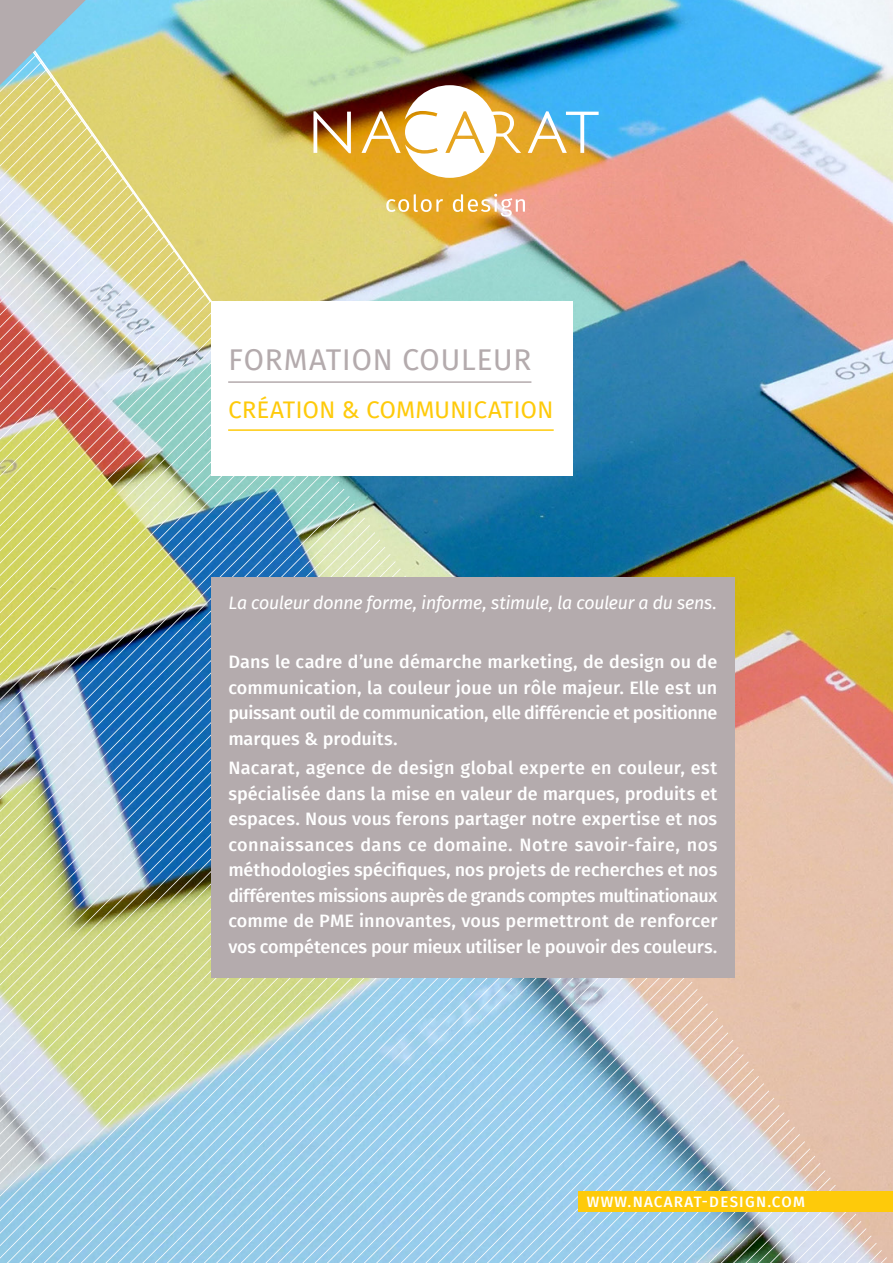
<style>
.page{position:relative;width:893px;height:1263px;background:#fff}
.page>*{position:absolute;margin:0;border:0;box-sizing:border-box;transform-origin:0 0}
.N1-Grand_titres{font:30px "Fira Sans";letter-spacing:.01em;color:#b4abad}
.N1-Grand_titres-2{font:24px "Fira Sans";letter-spacing:-.01em;color:#feca0a}
.N2-Chapeau{font:500 18px/25.5px "Fira Sans";letter-spacing:-.015em;color:#fff;text-align:justify}
.N2-Chapeau-2{font:italic 18px "Fira Sans";letter-spacing:-.015em;color:#fff}
.t1{font:500 15px "Fira Sans";letter-spacing:.085em;color:#fff}
</style>
<div class="page">
<img style="left:0;top:0;width:893px;height:1263px">
<svg style="left:0;top:510px;width:360px;height:8px;background:#a0bf9e"></svg>
<svg style="left:0;top:539px;width:380px;height:8px;background:#97b69b"></svg>
<svg style="left:7px;top:742px;width:204px;height:521px;background:#b2c8bc"></svg>
<svg style="left:19px;top:750px;width:192px;height:513px;background:#b5cab8"></svg>
<img style="left:32px;top:757px;width:179px;height:506px">
<img style="left:44px;top:764px;width:167px;height:499px">
<img style="left:56px;top:771px;width:155px;height:492px">
<img style="left:68px;top:779px;width:143px;height:484px">
<svg style="left:81px;top:786px;width:130px;height:477px;background:#b0c9be"></svg>
<svg style="left:93px;top:793px;width:118px;height:470px;background:#b1caba"></svg>
<svg style="left:105px;top:800px;width:106px;height:463px;background:#afc9b8"></svg>
<svg style="left:118px;top:808px;width:93px;height:455px;background:#acc7b6"></svg>
<svg style="left:130px;top:815px;width:81px;height:448px;background:#a3c1b2"></svg>
<svg style="left:142px;top:822px;width:69px;height:441px;background:#9bbdb0"></svg>
<svg style="left:155px;top:829px;width:56px;height:434px;background:#9bbdb0"></svg>
<svg style="left:167px;top:837px;width:44px;height:426px;background:#a1c1b1"></svg>
<svg style="left:179px;top:844px;width:32px;height:419px;background:#a6c4b2"></svg>
<svg style="left:192px;top:851px;width:19px;height:412px;background:#aac8b3"></svg>
<svg style="left:204px;top:858px;width:12px;height:405px;background:#afcebc"></svg>
<svg style="left:216px;top:978px;width:12px;height:285px;background:#afd3ce"></svg>
<svg style="left:228px;top:978px;width:13px;height:285px;background:#aed3d0"></svg>
<svg style="left:241px;top:978px;width:12px;height:285px;background:#add3d3"></svg>
<svg style="left:253px;top:978px;width:12px;height:285px;background:#acd3d5"></svg>
<svg style="left:265px;top:978px;width:13px;height:285px;background:#abd3d8"></svg>
<svg style="left:278px;top:978px;width:12px;height:285px;background:#a9d2da"></svg>
<svg style="left:290px;top:978px;width:12px;height:285px;background:#a8d2dd"></svg>
<svg style="left:302px;top:978px;width:13px;height:285px;background:#a7d2df"></svg>
<svg style="left:315px;top:978px;width:12px;height:285px;background:#a6d2e2"></svg>
<svg style="left:327px;top:978px;width:12px;height:285px;background:#a6d2e5"></svg>
<svg style="left:339px;top:978px;width:12px;height:285px;background:#a5d2e7"></svg>
<svg style="left:351px;top:978px;width:13px;height:285px;background:#a3d2e9"></svg>
<svg style="left:364px;top:978px;width:12px;height:285px;background:#a2d2eb"></svg>
<svg style="left:376px;top:978px;width:12px;height:285px;background:#a2d1ed"></svg>
<svg style="left:388px;top:978px;width:13px;height:285px;background:#a2d1ed"></svg>
<svg style="left:401px;top:978px;width:286px;height:285px;background:#a7cfe7"></svg>
<svg style="left:413px;top:982px;width:279px;height:281px;background:#a9cee4"></svg>
<svg style="left:425px;top:989px;width:272px;height:274px;background:#aacee5"></svg>
<svg style="left:438px;top:996px;width:265px;height:267px;background:#aacee5"></svg>
<svg style="left:450px;top:1003px;width:258px;height:260px;background:#accee4"></svg>
<svg style="left:462px;top:1011px;width:251px;height:252px;background:#abcfe6"></svg>
<svg style="left:475px;top:1018px;width:243px;height:245px;background:#abcfe5"></svg>
<svg style="left:487px;top:1025px;width:236px;height:238px;background:#aacfe5"></svg>
<svg style="left:499px;top:1032px;width:229px;height:231px;background:#abcee4"></svg>
<svg style="left:511px;top:1040px;width:222px;height:223px;background:#aacee5"></svg>
<svg style="left:524px;top:1047px;width:214px;height:216px;background:#abcee4"></svg>
<svg style="left:536px;top:1054px;width:351px;height:209px;background:#b9c7d0"></svg>
<svg style="left:206px;top:0;width:7px;height:304px;background:#d3d283"></svg>
<img style="left:0;top:0;width:206px;height:502px">
<div style="left:578px;top:1191px;width:315px;height:21px;background:#feca0a"></div>
<div style="left:211px;top:301px;width:362px;height:174px;background:#fff"></div>
<hr style="left:228px;top:381px;width:303px;height:2px;background:#b4abad">
<hr style="left:228px;top:429px;width:326px;height:2px;background:#feca0a">
<div style="left:211px;top:577px;width:523px;height:401px;background:#b4abad"></div>
<svg style="left:313px;top:111px;width:38px;height:42px"></svg>
<svg style="left:361px;top:85px;width:160px;height:93px"></svg>
<svg style="left:528px;top:111px;width:71px;height:42px"></svg>
<svg style="left:386px;top:194px;width:139px;height:23px;background:#ebba66"></svg>
<p class="N1-Grand_titres" style="left:228px;top:339px;width:305px">FORMATION COULEUR</p>
<p class="N1-Grand_titres-2" style="left:228px;top:393px;width:327px">CRÉATION &amp; COMMUNICATION</p>
<p class="N2-Chapeau-2" style="left:228px;top:590px;width:491px">La couleur donne forme, informe, stimule, la couleur a du sens.</p>
<p class="N2-Chapeau" style="left:228px;top:650px;width:490px">Dans le cadre d’une démarche marketing, de design ou de communication, la couleur joue un rôle majeur. Elle est un puissant outil de communication, elle différencie et positionne marques &amp; produits.</p>
<p class="N2-Chapeau" style="left:228px;top:757px;width:491px">Nacarat, agence de design global experte en couleur, est spécialisée dans la mise en valeur de marques, produits et espaces. Nous vous ferons partager notre expertise et nos connaissances dans ce domaine. Notre savoir-faire, nos méthodologies spécifiques, nos projets de recherches et nos différentes missions auprès de grands comptes multinationaux comme de PME innovantes, vous permettront de renforcer vos compétences pour mieux utiliser le pouvoir des couleurs.</p>
<p class="t1" style="left:587px;top:1191px;width:220px">WWW.NACARAT-DESIGN.COM</p>
</div>
